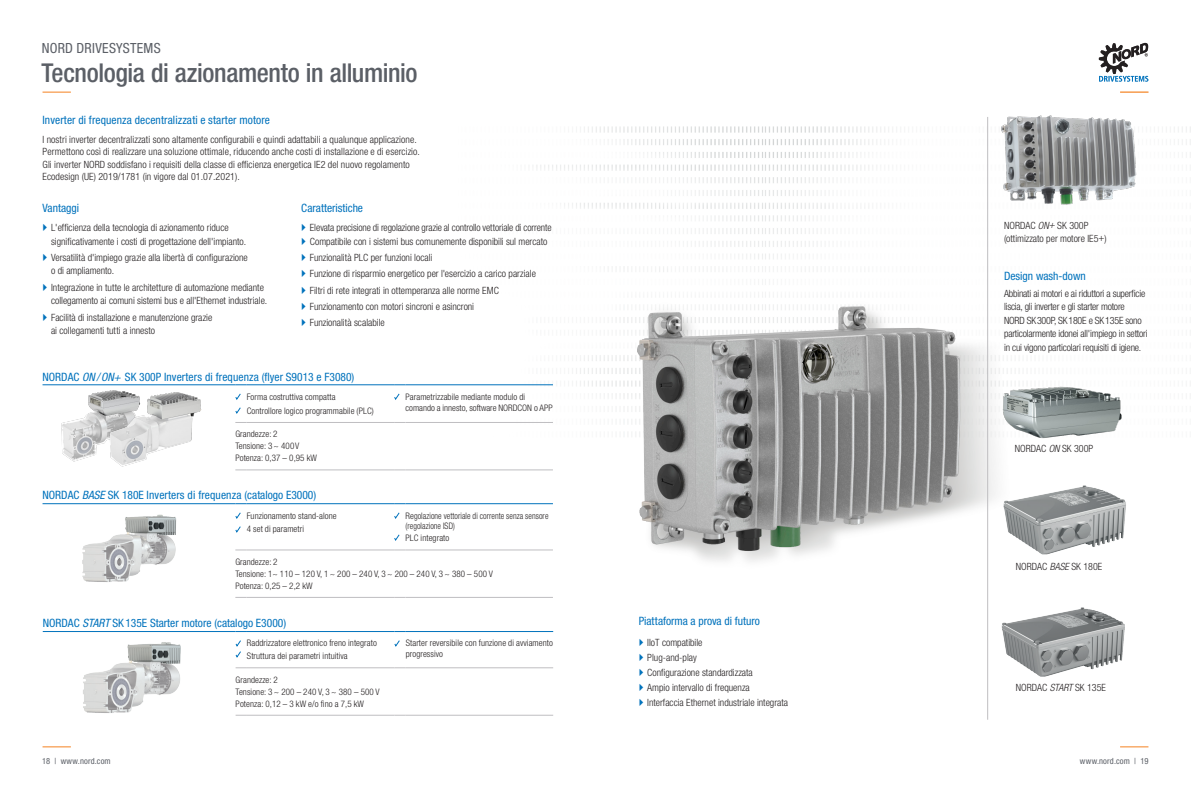
<style>
.page{position:relative;width:1191px;height:792px;background:#fff}
.page>*{position:absolute;margin:0;border:0;box-sizing:border-box;transform-origin:0 0}
.t1{font:500 condensed 26px "Helvetica Neue LT Std";letter-spacing:-.015em;color:#5b5f66}
.t2{font:condensed 14px "Helvetica Neue LT Std";letter-spacing:.02em;color:#5b5f66}
.Headline{font:condensed 11.5px "Helvetica Neue LT Std";letter-spacing:.01em;color:#0072bc}
.Fließtext{font:condensed 11.5px "Helvetica Neue LT Std";color:#0072bc}
.Fließtext_Normal{font:condensed 11.5px "Helvetica Neue LT Std";color:#0072bc}
.Fließtext-2{font:300 condensed 10px/13.5px "Helvetica Neue LT Std";color:#231f20}
.Copy{font:300 condensed 10px/12.5px "Helvetica Neue LT Std";letter-spacing:.01em;color:#231f20}
.Fließtext_Normal-2{font:300 condensed 10px/13.5px "Helvetica Neue LT Std";color:#231f20}
.Copy-2{font:300 condensed 10px/13.5px "Helvetica Neue LT Std";letter-spacing:-.02em;color:#231f20}
.Fliesstext_Abst_N_3{font:300 condensed 10px/13.5px "Helvetica Neue LT Std";color:#231f20}
.Aufzählung{font:300 condensed 9px/11px "Helvetica Neue LT Std";letter-spacing:.01em;color:#231f20}
.t3{font:condensed 8.5px "Helvetica Neue LT Std";letter-spacing:.02em;color:#5b5f66}
.s1{font-style:italic}
</style>
<div class="page">
<svg style="left:43px;top:746px;width:28px;height:1px"></svg>
<svg style="left:1120px;top:746px;width:28px;height:1px"></svg>
<svg style="left:43px;top:92px;width:28px;height:1px"></svg>
<img style="left:536px;top:126px;width:274px;height:70px">
<div style="left:795px;top:38px;width:322px;height:321px;background:#fff;border-radius:50%"></div>
<img style="left:1001px;top:115px;width:136px;height:90px">
<hr style="left:43px;top:631px;width:193px;height:1px;background:#0072bc">
<hr style="left:247px;top:631px;width:147px;height:1px;background:#0072bc">
<svg style="left:394px;top:631px;width:12px;height:1px"></svg>
<hr style="left:406px;top:631px;width:147px;height:1px;background:#0072bc">
<hr style="left:247px;top:668px;width:147px;height:1px;background:#bfbec1">
<svg style="left:394px;top:668px;width:12px;height:1px"></svg>
<hr style="left:406px;top:668px;width:147px;height:1px;background:#bfbec1">
<hr style="left:247px;top:715px;width:147px;height:1px;background:#bfbec1">
<svg style="left:394px;top:715px;width:12px;height:1px"></svg>
<hr style="left:406px;top:715px;width:147px;height:1px;background:#bfbec1">
<svg style="left:235px;top:640px;width:6px;height:18px"></svg>
<svg style="left:394px;top:640px;width:6px;height:7px"></svg>
<img style="left:83px;top:642px;width:98px;height:71px">
<hr style="left:43px;top:504px;width:192px;height:1px;background:#0072bc">
<svg style="left:235px;top:504px;width:12px;height:1px"></svg>
<hr style="left:247px;top:504px;width:147px;height:1px;background:#0072bc">
<hr style="left:405px;top:504px;width:148px;height:1px;background:#0072bc">
<svg style="left:235px;top:550px;width:12px;height:1px"></svg>
<hr style="left:247px;top:550px;width:147px;height:1px;background:#bfbec1">
<hr style="left:405px;top:550px;width:148px;height:1px;background:#bfbec1">
<svg style="left:235px;top:597px;width:12px;height:1px"></svg>
<hr style="left:247px;top:597px;width:147px;height:1px;background:#bfbec1">
<hr style="left:405px;top:597px;width:148px;height:1px;background:#bfbec1">
<svg style="left:235px;top:512px;width:6px;height:21px"></svg>
<svg style="left:394px;top:512px;width:6px;height:7px"></svg>
<svg style="left:394px;top:534px;width:6px;height:7px"></svg>
<img style="left:82px;top:514px;width:94px;height:68px">
<hr style="left:43px;top:385px;width:192px;height:1px;background:#0072bc">
<svg style="left:235px;top:385px;width:12px;height:1px"></svg>
<hr style="left:247px;top:385px;width:147px;height:1px;background:#0072bc">
<hr style="left:405px;top:385px;width:148px;height:1px;background:#0072bc">
<svg style="left:235px;top:422px;width:12px;height:1px"></svg>
<hr style="left:247px;top:422px;width:147px;height:1px;background:#bfbec1">
<hr style="left:405px;top:422px;width:148px;height:1px;background:#bfbec1">
<svg style="left:235px;top:470px;width:12px;height:1px"></svg>
<hr style="left:247px;top:470px;width:147px;height:1px;background:#bfbec1">
<hr style="left:405px;top:470px;width:148px;height:1px;background:#bfbec1">
<svg style="left:235px;top:393px;width:6px;height:21px"></svg>
<svg style="left:394px;top:393px;width:6px;height:7px"></svg>
<img style="left:61px;top:395px;width:30px;height:67px">
<img style="left:91px;top:384px;width:139px;height:83px">
<img style="left:441px;top:197px;width:598px;height:522px">
<hr style="left:987px;top:117px;width:1px;height:603px;background:#bfbec1">
<img style="left:945px;top:372px;width:177px;height:167px">
<img style="left:995px;top:599px;width:130px;height:81px">
<img style="left:997px;top:477px;width:129px;height:80px">
<svg style="left:1120px;top:92px;width:28px;height:1px"></svg>
<svg style="left:1098px;top:43px;width:50px;height:39px"></svg>
<svg style="left:639px;top:638px;width:4px;height:8px"></svg>
<svg style="left:639px;top:653px;width:4px;height:8px"></svg>
<svg style="left:639px;top:668px;width:4px;height:8px"></svg>
<svg style="left:639px;top:683px;width:4px;height:8px"></svg>
<svg style="left:639px;top:698px;width:4px;height:8px"></svg>
<h2 class="t2" style="left:42px;top:40px;width:120px">NORD DRIVESYSTEMS</h2>
<h1 class="t1" style="left:41px;top:57px;width:378px">Tecnologia di azionamento in alluminio</h1>
<p class="Headline" style="left:43px;top:114px;width:229px">Inverter di frequenza decentralizzati e starter motore</p>
<p class="Copy" style="left:43px;top:133px;width:379px">I nostri inverter decentralizzati sono altamente configurabili e quindi adattabili a qualunque applicazione.<br>Permettono così di realizzare una soluzione ottimale, riducendo anche costi di installazione e di esercizio.<br>Gli inverter NORD soddisfano i requisiti della classe di efficienza energetica IE2 del nuovo regolamento Ecodesign (UE) 2019/1781 (in vigore dal 01.07.2021).</p>
<p class="Fließtext_Normal" style="left:43px;top:201px;width:38px">Vantaggi</p>
<p class="Fließtext_Normal-2" style="left:51px;top:221px;width:197px">L'efficienza della tecnologia di azionamento riduce significativamente i costi di progettazione dell'impianto.</p>
<p class="Fließtext-2" style="left:51px;top:251px;width:198px">Versatilità d'impiego grazie alla libertà di configurazione</p>
<p class="Fließtext-2" style="left:51px;top:264px;width:65px">o di ampliamento.</p>
<p class="Fließtext-2" style="left:51px;top:280px;width:218px">Integrazione in tutte le architetture di automazione mediante collegamento ai comuni sistemi bus e all'Ethernet industriale.</p>
<p class="Fließtext-2" style="left:51px;top:310px;width:163px">Facilità di installazione e manutenzione grazie ai collegamenti tutti a innesto</p>
<p class="Fließtext" style="left:301px;top:201px;width:63px">Caratteristiche</p>
<p class="Fließtext-2" style="left:310px;top:221px;width:243px">Elevata precisione di regolazione grazie al controllo vettoriale di corrente</p>
<p class="Fließtext-2" style="left:310px;top:234px;width:239px">Compatibile con i sistemi bus comunemente disponibili sul mercato</p>
<p class="Fließtext-2" style="left:310px;top:251px;width:124px">Funzionalità PLC per funzioni locali</p>
<p class="Fließtext-2" style="left:310px;top:267px;width:228px">Funzione di risparmio energetico per l'esercizio a carico parziale</p>
<p class="Fließtext-2" style="left:310px;top:283px;width:191px">Filtri di rete integrati in ottemperanza alle norme EMC</p>
<p class="Fließtext-2" style="left:310px;top:300px;width:166px">Funzionamento con motori sincroni e asincroni</p>
<p class="Fließtext-2" style="left:310px;top:316px;width:76px">Funzionalità scalabile</p>
<p class="Headline" style="left:43px;top:370px;width:313px">NORDAC <span class="s1">ON/ON+</span> SK 300P Inverters di frequenza (flyer S9013 e F3080)</p>
<p class="Aufzählung" style="left:247px;top:391px;width:90px">Forma costruttiva compatta</p>
<p class="Aufzählung" style="left:247px;top:405px;width:129px">Controllore logico programmabile (PLC)</p>
<p class="Aufzählung" style="left:235px;top:429px;width:44px">Grandezze: 2</p>
<p class="Aufzählung" style="left:235px;top:441px;width:66px">Tensione: 3~ 400V</p>
<p class="Aufzählung" style="left:235px;top:453px;width:83px">Potenza: 0,37 – 0,95 kW</p>
<p class="Headline" style="left:43px;top:489px;width:275px">NORDAC <span class="s1">BASE</span> SK 180E Inverters di frequenza (catalogo E3000)</p>
<p class="Aufzählung" style="left:247px;top:510px;width:92px">Funzionamento stand-alone</p>
<p class="Aufzählung" style="left:247px;top:524px;width:59px">4 set di parametri</p>
<p class="Aufzählung" style="left:405px;top:391px;width:149px">Parametrizzabile mediante modulo di comando a innesto, software NORDCON o APP</p>
<p class="Aufzählung" style="left:405px;top:510px;width:144px;line-height:10px">Regolazione vettoriale di corrente senza sensore (regolazione ISD)</p>
<p class="Aufzählung" style="left:405px;top:533px;width:45px">PLC integrato</p>
<p class="Aufzählung" style="left:235px;top:556px;width:44px">Grandezze: 2</p>
<p class="Aufzählung" style="left:235px;top:568px;width:259px">Tensione: 1~ 110 – 120 V, 1~ 200 – 240 V, 3~ 200 – 240 V, 3~ 380 – 500 V</p>
<p class="Aufzählung" style="left:235px;top:580px;width:79px">Potenza: 0,25 – 2,2 kW</p>
<p class="Headline" style="left:43px;top:616px;width:245px">NORDAC <span class="s1">START</span> SK 135E Starter motore (catalogo E3000)</p>
<p class="Aufzählung" style="left:247px;top:638px;width:131px">Raddrizzatore elettronico freno integrato</p>
<p class="Aufzählung" style="left:247px;top:651px;width:102px">Struttura dei parametri intuitiva</p>
<p class="Aufzählung" style="left:236px;top:674px;width:44px">Grandezze: 2</p>
<p class="Aufzählung" style="left:236px;top:686px;width:146px">Tensione: 3~ 200 – 240 V, 3~ 380 – 500 V</p>
<p class="Aufzählung" style="left:236px;top:698px;width:130px">Potenza: 0,12 – 3 kW e/o fino a 7,5 kW</p>
<p class="Aufzählung" style="left:406px;top:638px;width:149px">Starter reversibile con funzione di avviamento progressivo</p>
<p class="Fließtext" style="left:639px;top:614px;width:123px">Piattaforma a prova di futuro</p>
<p class="Fließtext_Normal-2" style="left:647px;top:635px;width:57px">IIoT compatibile</p>
<p class="Fließtext_Normal-2" style="left:647px;top:650px;width:51px">Plug-and-play</p>
<p class="Fließtext_Normal-2" style="left:647px;top:665px;width:107px">Configurazione standardizzata</p>
<p class="Fließtext_Normal-2" style="left:647px;top:680px;width:104px">Ampio intervallo di frequenza</p>
<p class="Fließtext_Normal-2" style="left:647px;top:695px;width:142px">Interfaccia Ethernet industriale integrata</p>
<p class="Fliesstext_Abst_N_3" style="left:1004px;top:218px;width:104px">NORDAC <span class="s1">ON+</span> SK 300P (ottimizzato per motore IE5+)</p>
<p class="Fließtext_Normal" style="left:1004px;top:269px;width:83px">Design wash-down</p>
<p class="Copy-2" style="left:1004px;top:286px;width:145px">Abbinati ai motori e ai riduttori a superficie liscia, gli inverter e gli starter motore NORD SK300P, SK180E e SK135E sono particolarmente idonei all'impiego in settori in cui vigono particolari requisiti di igiene.</p>
<p class="Fliesstext_Abst_N_3" style="left:1014px;top:442px;width:80px">NORDAC <span class="s1">ON</span> SK 300P</p>
<p class="Fliesstext_Abst_N_3" style="left:1016px;top:559px;width:88px">NORDAC <span class="s1">BASE</span> SK 180E</p>
<p class="Fliesstext_Abst_N_3" style="left:1016px;top:681px;width:92px">NORDAC <span class="s1">START</span> SK 135E</p>
<p class="t3" style="left:42px;top:756px;width:70px">18 | www.nord.com</p>
<p class="t3" style="left:1080px;top:756px;width:70px">www.nord.com | 19</p>
</div>
